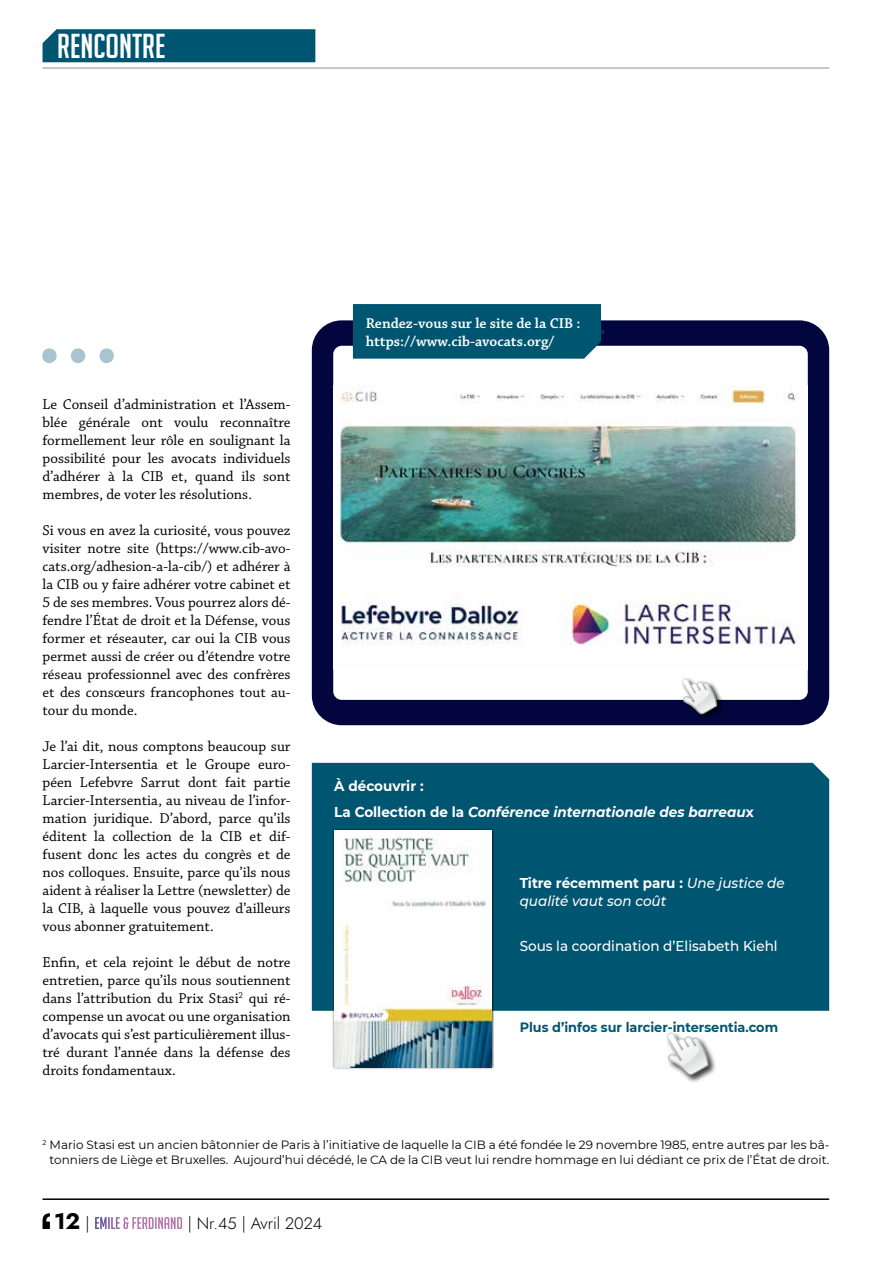
<style>
.page{position:relative;width:893px;height:1263px;background:#fff}
.page>*{position:absolute;margin:0;border:0;box-sizing:border-box;transform-origin:0 0}
.t1{font:135px "Montserrat";color:#a9c3cf}
.t2{font:33.75px "Big Noodle Titling";color:#fff}
.t3{font:16.5px "Jost";color:#000}
.t4{font:15px/18px "Chaparral Pro";color:#000;text-align:justify}
.t5{font:600 15px/18px "Chaparral Pro";color:#fff}
.t6{font:italic 700 14.25px/26.5px "Montserrat";color:#fff;scale:.95 1}
.t7{font:italic 500 14.25px/18px "Montserrat";color:#fff;scale:.95 1}
.t8{font:500 14.25px "Montserrat";color:#fff;scale:.95 1}
.t9{font:700 13.5px "Montserrat";color:#005571;scale:.95 1}
.t10{font:12px/14.4px "Montserrat";color:#000;text-align:center}
.s1{font-style:normal}
.s2{font-weight:700;font-style:normal}
.s3{font-weight:700;font-size:22.5px}
.s4{font-family:"Big Noodle Titling";color:#fff}
</style>
<div class="page">
<svg style="left:43px;top:1213px;width:7px;height:16px"></svg>
<hr style="left:43px;top:1198px;width:786px;height:2px;background:#000">
<hr style="left:43px;top:67px;width:786px;height:2px;background:#b1b3b4">
<div style="left:43px;top:29px;width:272px;height:33px;background:#005571"></div>
<div style="left:312px;top:763px;width:517px;height:248px;background:#005571"></div>
<div style="left:332px;top:828px;width:162px;height:242px;background:#000;opacity:.75"></div>
<img style="left:334px;top:831px;width:158px;height:236px">
<div style="left:665px;top:1031px;width:52px;height:53px;background:#000;opacity:.75"></div>
<svg style="left:666px;top:1032px;width:44px;height:43px"></svg>
<div style="left:312px;top:320px;width:517px;height:405px;background:#03053e;border-radius:30px"></div>
<div style="left:333px;top:346px;width:475px;height:354px;background:#fff;border-radius:9px"></div>
<img style="left:333px;top:385px;width:466px;height:260px">
<hr style="left:539px;top:330px;width:63px;height:4px;background:#20285d">
<div style="left:681px;top:677px;width:43px;height:44px;background:#000;opacity:.75"></div>
<svg style="left:681px;top:678px;width:37px;height:36px"></svg>
<div style="left:353px;top:304px;width:248px;height:55px;background:#005571"></div>
<h2 class="t2" style="left:57px;top:28px;width:110px">RENCONTRE</h2>
<h1 class="t1" style="left:35px;top:222px;width:87px">...</h1>
<p class="t4" style="left:43px;top:396px;width:250px">Le Conseil d’administration et l’Assem&shy;blée générale ont voulu reconnaître formellement leur rôle en soulignant la possibilité pour les avocats individuels d’adhérer à la CIB et, quand ils sont membres, de voter les résolutions.</p>
<p class="t4" style="left:43px;top:522px;width:250px">Si vous en avez la curiosité, vous pouvez visiter notre site (https://www.cib-avo&shy;cats.org/adhesion-a-la-cib/) et adhérer à la CIB ou y faire adhérer votre cabinet et 5 de ses membres. Vous pourrez alors dé&shy;fendre l’État de droit et la Défense, vous former et réseauter, car oui la CIB vous permet aussi de créer ou d’étendre votre réseau professionnel avec des confrères et des consœurs francophones tout au&shy;tour du monde.</p>
<p class="t4" style="left:43px;top:738px;width:250px">Je l’ai dit, nous comptons beaucoup sur Larcier-Intersentia et le Groupe euro&shy;péen Lefebvre Sarrut dont fait partie Larcier-Intersentia, au niveau de l’infor&shy;mation juridique. D’abord, parce qu’ils éditent la collection de la CIB et dif&shy;fusent donc les actes du congrès et de nos colloques. Ensuite, parce qu’ils nous aident à réaliser la Lettre (newsletter) de la CIB, à laquelle vous pouvez d’ailleurs vous abonner gratuitement.</p>
<p class="t4" style="left:43px;top:954px;width:250px">Enfin, et cela rejoint le début de notre entretien, parce qu’ils nous soutiennent dans l’attribution du Prix Stasi<sup>2</sup> qui ré&shy;compense un avocat ou une organisation d’avocats qui s’est particulièrement illus&shy;tré durant l’année dans la défense des droits fondamentaux.</p>
<p class="t5" style="left:366px;top:315px;width:216px">Rendez-vous sur le site de la CIB : https://www.cib-avocats.org/</p>
<p class="t6" style="left:334px;top:772px;width:443px"><span class="s1">À découvrir :<br>La Collection de la</span> Conférence internationale des barreau<span class="s1">x</span></p>
<p class="t7" style="left:520px;top:874px;width:281px"><span class="s2">Titre récemment paru :</span> Une justice de qualité vaut son coût</p>
<p class="t8" style="left:520px;top:936px;width:273px">Sous la coordination d’Elisabeth Kiehl</p>
<p class="t9" style="left:520px;top:1018px;width:274px">Plus d’infos sur larcier-intersentia.com</p>
<p class="t10" style="left:43px;top:1137px;width:788px"><sup>2</sup> Mario Stasi est un ancien bâtonnier de Paris à l’initiative de laquelle la CIB a été fondée le 29 novembre 1985, entre autres par les bâ&shy;tonniers de Liège et Bruxelles. Aujourd’hui décédé, le CA de la CIB veut lui rendre hommage en lui dédiant ce prix de l’État de droit.</p>
<p class="t3" style="left:54px;top:1212px;width:270px"><span class="s3">12</span> | <span class="s4">EMILE &amp; FERDINAND</span> | Nr.45 | Avril 2024</p>
</div>
